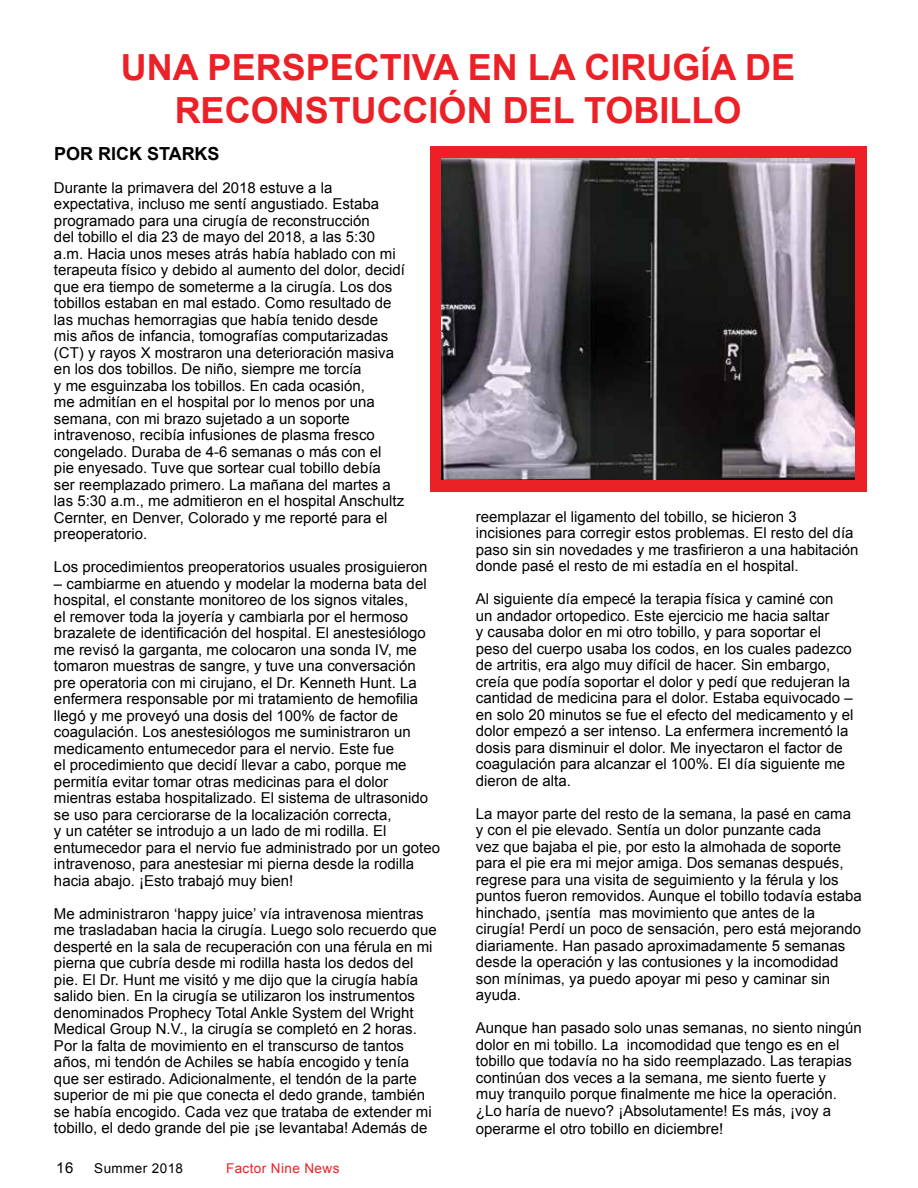
<style>
.page{position:relative;width:918px;height:1188px;background:#fff}
.page>*{position:absolute;margin:0;border:0;box-sizing:border-box;transform-origin:0 0}
.t1{font:700 36px/43.2px "Arial";color:#ec2127;text-align:center}
.t2{font:700 18px "Arial";color:#000}
.t3{font:15px/16.5px "Arial";color:#000}
.t4{font:13.5px "Arial";letter-spacing:.03em;color:#ec2127}
.t5{font:13.5px "Arial";letter-spacing:.03em;color:#000}
</style>
<div class="page">
<div style="left:430px;top:146px;width:436px;height:345px;background:#ec2127"></div>
<img style="left:442px;top:158px;width:412px;height:321px">
<h1 class="t1" style="left:121px;top:47px;width:676px">UNA PERSPECTIVA EN LA CIRUGÍA DE<br>RECONSTUCCIÓN DEL TOBILLO</h1>
<p class="t2" style="left:54px;top:142px;width:167px">POR RICK STARKS</p>
<p class="t3" style="left:54px;top:180px;width:353px">Durante la primavera del 2018 estuve a la expectativa, incluso me sentí angustiado. Estaba programado para una cirugía de reconstrucción<br>del tobillo el dia 23 de mayo del 2018, a las 5:30 a.m. Hacia unos meses atrás había hablado con mi terapeuta físico y debido al aumento del dolor, decidí que era tiempo de someterme a la cirugía. Los dos tobillos estaban en mal estado. Como resultado de las muchas hemorragias que había tenido desde mis años de infancia, tomografías computarizadas (CT) y rayos X mostraron una deterioración masiva en los dos tobillos. De niño, siempre me torcía<br>y me esguinzaba los tobillos. En cada ocasión,<br>me admitían en el hospital por lo menos por una semana, con mi brazo sujetado a un soporte intravenoso, recibía infusiones de plasma fresco congelado. Duraba de 4-6 semanas o más con el pie enyesado. Tuve que sortear cual tobillo debía ser reemplazado primero. La mañana del martes a las 5:30 a.m., me admitieron en el hospital Anschultz Cernter, en Denver, Colorado y me reporté para el preoperatorio.</p>
<p class="t3" style="left:54px;top:559px;width:375px">Los procedimientos preoperatorios usuales prosiguieron</p>
<p class="t3" style="left:54px;top:576px;width:388px">– cambiarme en atuendo y modelar la moderna bata del hospital, el constante monitoreo de los signos vitales,<br>el remover toda la joyería y cambiarla por el hermoso brazalete de identificación del hospital. El anestesiólogo me revisó la garganta, me colocaron una sonda IV, me tomaron muestras de sangre, y tuve una conversación pre operatoria con mi cirujano, el Dr. Kenneth Hunt. La enfermera responsable por mi tratamiento de hemofilia llegó y me proveyó una dosis del 100% de factor de coagulación. Los anestesiólogos me suministraron un medicamento entumecedor para el nervio. Este fue<br>el procedimiento que decidí llevar a cabo, porque me permitía evitar tomar otras medicinas para el dolor mientras estaba hospitalizado. El sistema de ultrasonido se uso para cerciorarse de la localización correcta,<br>y un catéter se introdujo a un lado de mi rodilla. El entumecedor para el nervio fue administrado por un goteo intravenoso, para anestesiar mi pierna desde la rodilla hacia abajo. ¡Esto trabajó muy bien!</p>
<p class="t3" style="left:54px;top:906px;width:384px">Me administraron ‘happy juice’ vía intravenosa mientras me trasladaban hacia la cirugía. Luego solo recuerdo que desperté en la sala de recuperación con una férula en mi pierna que cubría desde mi rodilla hasta los dedos del pie. El Dr. Hunt me visitó y me dijo que la cirugía había salido bien. En la cirugía se utilizaron los instrumentos denominados Prophecy Total Ankle System del Wright Medical Group N.V., la cirugía se completó en 2 horas.<br>Por la falta de movimiento en el transcurso de tantos años, mi tendón de Achiles se había encogido y tenía que ser estirado. Adicionalmente, el tendón de la parte superior de mi pie que conecta el dedo grande, también se había encogido. Cada vez que trataba de extender mi tobillo, el dedo grande del pie ¡se levantaba! Además de</p>
<p class="t3" style="left:56px;top:1160px;width:19px">16</p>
<p class="t5" style="left:94px;top:1159px;width:90px">Summer 2018</p>
<p class="t4" style="left:226px;top:1159px;width:115px">Factor Nine News</p>
<p class="t3" style="left:476px;top:508px;width:384px">reemplazar el ligamento del tobillo, se hicieron 3 incisiones para corregir estos problemas. El resto del día paso sin sin novedades y me trasfirieron a una habitación donde pasé el resto de mi estadía en el hospital.</p>
<p class="t3" style="left:476px;top:591px;width:379px">Al siguiente día empecé la terapia física y caminé con un andador ortopedico. Este ejercicio me hacia saltar<br>y causaba dolor en mi otro tobillo, y para soportar el peso del cuerpo usaba los codos, en los cuales padezco de artritis, era algo muy difícil de hacer. Sin embargo, creía que podía soportar el dolor y pedí que redujeran la cantidad de medicina para el dolor. Estaba equivocado – en solo 20 minutos se fue el efecto del medicamento y el dolor empezó a ser intenso. La enfermera incrementó la dosis para disminuir el dolor. Me inyectaron el factor de coagulación para alcanzar el 100%. El día siguiente me dieron de alta.</p>
<p class="t3" style="left:476px;top:805px;width:388px">La mayor parte del resto de la semana, la pasé en cama y con el pie elevado. Sentía un dolor punzante cada<br>vez que bajaba el pie, por esto la almohada de soporte para el pie era mi mejor amiga. Dos semanas después, regrese para una visita de seguimiento y la férula y los puntos fueron removidos. Aunque el tobillo todavía estaba hinchado, ¡sentía mas movimiento que antes de la cirugía! Perdí un poco de sensación, pero está mejorando diariamente. Han pasado aproximadamente 5 semanas desde la operación y las contusiones y la incomodidad son mínimas, ya puedo apoyar mi peso y caminar sin ayuda.</p>
<p class="t3" style="left:476px;top:1020px;width:388px">Aunque han pasado solo unas semanas, no siento ningún dolor en mi tobillo. La incomodidad que tengo es en el tobillo que todavía no ha sido reemplazado. Las terapias continúan dos veces a la semana, me siento fuerte y<br>muy tranquilo porque finalmente me hice la operación. ¿Lo haría de nuevo? ¡Absolutamente! Es más, ¡voy a</p>
<p class="t3" style="left:476px;top:1120px;width:249px">operarme el otro tobillo en diciembre!</p>
</div>
